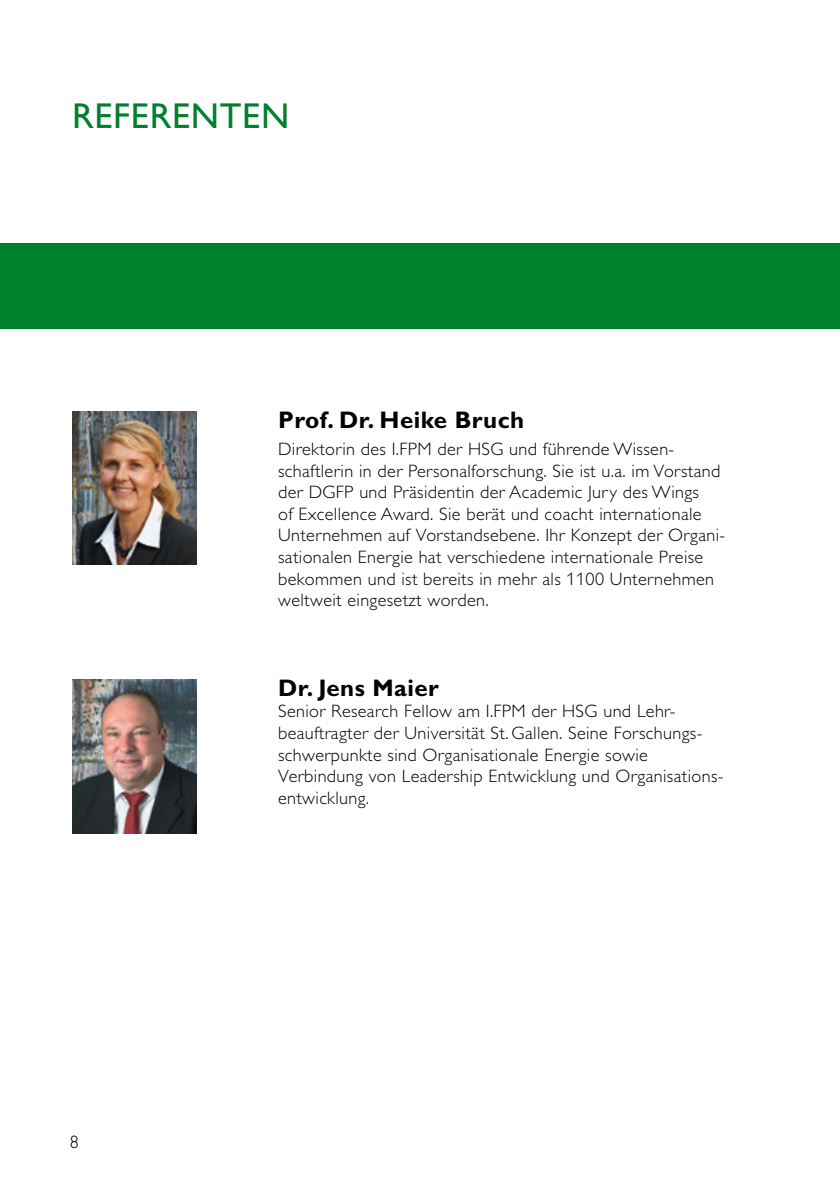
<style>
.page{position:relative;width:840px;height:1191px;background:#fff}
.page>*{position:absolute;margin:0;border:0;box-sizing:border-box;transform-origin:0 0}
.Top_Green_Titles{font:36px "Gill Alt One";letter-spacing:.02em;color:#007f2d}
.Top_Green_Titles-2{font:700 24px "Gill Alt One";letter-spacing:.02em;color:#000}
.Top_Green_Titles-3{font:300 18px/21.6px "Gill Alt One";letter-spacing:.02em;color:#000}
.Basic_Black{font:300 18px "Gill Alt One";color:#000}
</style>
<div class="page">
<div style="left:0;top:244px;width:839px;height:85px;background:#007f2d"></div>
<img style="left:72px;top:411px;width:125px;height:153px">
<img style="left:72px;top:679px;width:125px;height:154px">
<p class="Top_Green_Titles" style="left:72px;top:95px;width:218px">REFERENTEN</p>
<p class="Top_Green_Titles-2" style="left:278px;top:406px;width:247px">Prof. Dr. Heike Bruch</p>
<p class="Top_Green_Titles-3" style="left:278px;top:438px;width:448px">Direktorin des I.FPM der HSG und führende Wissen&shy;schaftlerin in der Personalforschung. Sie ist u.a. im Vorstand der DGFP und Präsidentin der Academic Jury des Wings<br>of Excellence Award. Sie berät und coacht internationale Unternehmen auf Vorstandsebene. Ihr Konzept der Organi&shy;sationalen Energie hat verschiedene internationale Preise bekommen und ist bereits in mehr als 1100 Unternehmen weltweit eingesetzt worden.</p>
<p class="Basic_Black" style="left:70px;top:1131px;width:10px">8</p>
<p class="Top_Green_Titles-2" style="left:278px;top:674px;width:162px">Dr. Jens Maier</p>
<p class="Top_Green_Titles-3" style="left:278px;top:700px;width:445px">Senior Research Fellow am I.FPM der HSG und Lehr&shy;beauftragter der Universität St. Gallen. Seine Forschungs&shy;schwerpunkte sind Organisationale Energie sowie Verbindung von Leadership Entwicklung und Organisations&shy;entwicklung.</p>
</div>
